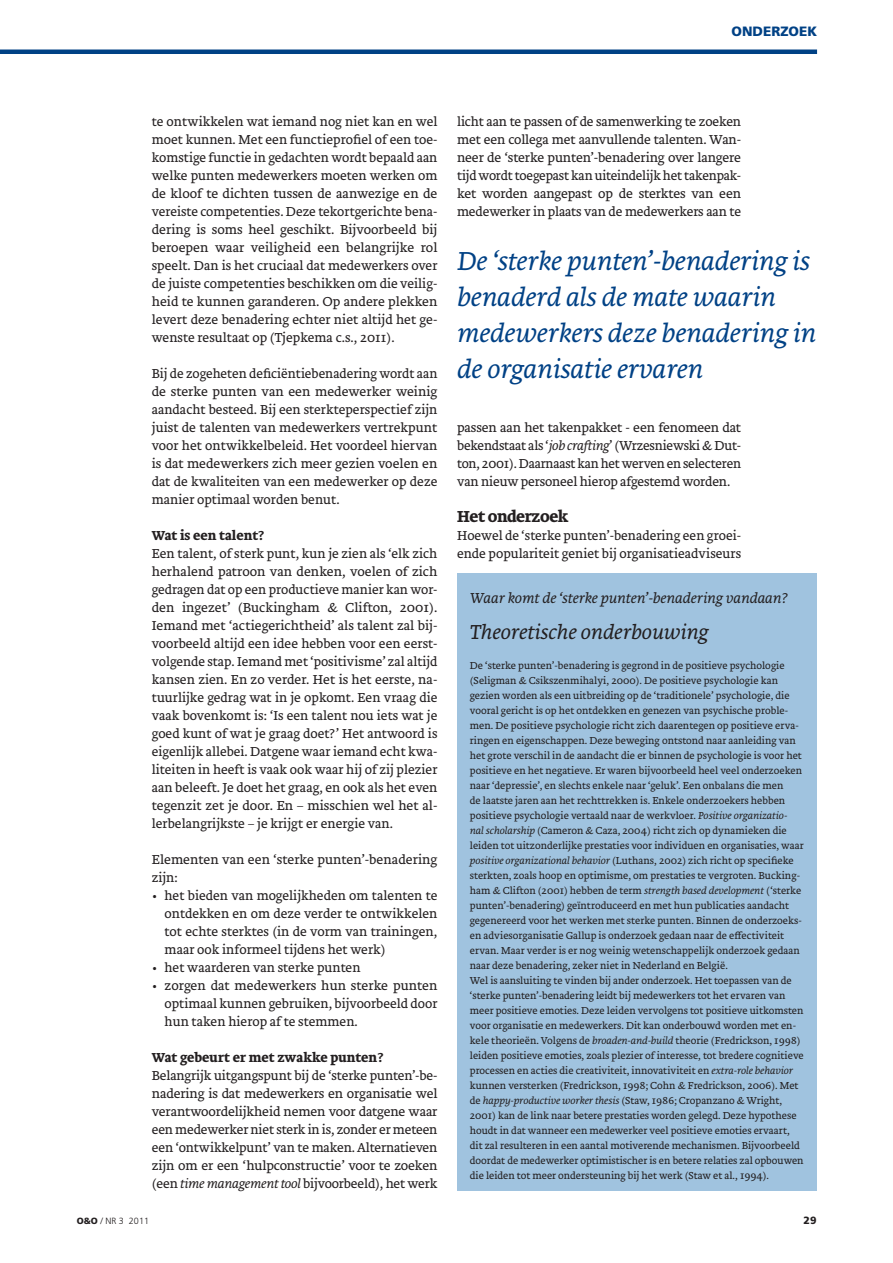
<style>
.page{position:relative;width:893px;height:1263px;background:#fff}
.page>*{position:absolute;margin:0;border:0;box-sizing:border-box;transform-origin:0 0}
.t1{font:italic 300 27px/36px "Brioni Text Std";color:#004185}
.t2{font:italic 300 21px "Brioni Text Std";color:#231f20}
.t3{font:700 16.5px "Brioni Text Std";letter-spacing:-.025em;color:#231f20}
.t4{font:italic 300 15px "Brioni Text Std";color:#231f20}
.t5{font:300 13.5px/18px "Brioni Text Std";color:#231f20;text-align:justify}
.t6{font:700 13.5px "Brioni Text Std";color:#231f20}
.t7{font:900 13.5px "Frutiger LT Std";color:#004185}
.t8{font:300 10.5px/15px "Brioni Text Std";color:#231f20}
.t9{font:900 10.5px "Frutiger LT Std";color:#231f20}
.t10{font:300 9px "Frutiger LT Std";color:#231f20}
.s1{font-style:italic}
.s2{font-weight:900}
</style>
<div class="page">
<hr style="left:0;top:50px;width:817px;height:4px;background:#004185">
<div style="left:457px;top:573px;width:359px;height:618px;background:#a0c3df"></div>
<p class="t7" style="left:732px;top:25px;width:87px">ONDERZOEK</p>
<p class="t5" style="left:152px;top:114px;width:287px">te ontwikkelen wat iemand nog niet kan en wel moet kunnen. Met een functieprofiel of een toe&shy;komstige functie in gedachten wordt bepaald aan welke punten medewerkers moeten werken om de kloof te dichten tussen de aanwezige en de vereiste competenties. Deze tekortgerichte bena&shy;dering is soms heel geschikt. Bijvoorbeeld bij beroepen waar veiligheid een belangrijke rol speelt. Dan is het cruciaal dat medewerkers over de juiste competenties beschikken om die veilig&shy;heid te kunnen garanderen. Op andere plekken levert deze benadering echter niet altijd het ge&shy;wenste resultaat op (Tjepkema c.s., 2011).</p>
<p class="t5" style="left:152px;top:366px;width:287px">Bij de zogeheten deficiëntiebenadering wordt aan de sterke punten van een medewerker weinig aandacht besteed. Bij een sterkteperspectief zijn juist de talenten van medewerkers vertrekpunt voor het ontwikkelbeleid. Het voordeel hiervan is dat medewerkers zich meer gezien voelen en dat de kwaliteiten van een medewerker op deze manier optimaal worden benut.</p>
<p class="t6" style="left:152px;top:529px;width:114px">Wat is een talent?</p>
<p class="t5" style="left:152px;top:546px;width:287px">Een talent, of sterk punt, kun je zien als ‘elk zich herhalend patroon van denken, voelen of zich gedragen dat op een productieve manier kan wor&shy;den ingezet’ (Buckingham &amp; Clifton, 2001).<br>Iemand met ‘actiegerichtheid’ als talent zal bij&shy;voorbeeld altijd een idee hebben voor een eerst&shy;volgende stap. Iemand met ‘positivisme’ zal altijd kansen zien. En zo verder. Het is het eerste, na&shy;tuurlijke gedrag wat in je opkomt. Een vraag die vaak bovenkomt is: ‘Is een talent nou iets wat je goed kunt of wat je graag doet?’ Het antwoord is eigenlijk allebei. Datgene waar iemand echt kwa&shy;liteiten in heeft is vaak ook waar hij of zij plezier aan beleeft. Je doet het graag, en ook als het even tegenzit zet je door. En – misschien wel het al&shy;lerbelangrijkste – je krijgt er energie van.</p>
<p class="t5" style="left:152px;top:852px;width:287px">Elementen van een ‘sterke punten’-benadering zijn:</p>
<p class="t5" style="left:165px;top:888px;width:274px;text-indent:-13px">• het bieden van mogelijkheden om talenten te ontdekken en om deze verder te ontwikkelen tot echte sterktes (in de vorm van trainingen, maar ook informeel tijdens het werk)</p>
<p class="t5" style="left:152px;top:960px;width:210px">• het waarderen van sterke punten</p>
<p class="t5" style="left:165px;top:978px;width:274px;text-indent:-13px">• zorgen dat medewerkers hun sterke punten optimaal kunnen gebruiken, bijvoorbeeld door hun taken hierop af te stemmen.</p>
<p class="t6" style="left:152px;top:1051px;width:234px">Wat gebeurt er met zwakke punten?</p>
<p class="t5" style="left:152px;top:1068px;width:287px">Belangrijk uitgangspunt bij de ‘sterke punten’-be&shy;nadering is dat medewerkers en organisatie wel verantwoordelijkheid nemen voor datgene waar een medewerker niet sterk in is, zonder er meteen een ‘ontwikkelpunt’ van te maken. Alternatieven zijn om er een ‘hulpconstructie’ voor te zoeken (een <span class="s1">time management tool</span> bijvoorbeeld), het werk</p>
<p class="t5" style="left:457px;top:114px;width:286px">licht aan te passen of de samenwerking te zoeken met een collega met aanvullende talenten. Wan&shy;neer de ‘sterke punten’-benadering over langere tijd wordt toegepast kan uiteindelijk het takenpak&shy;ket worden aangepast op de sterktes van een medewerker in plaats van de medewerkers aan te</p>
<h1 class="t1" style="left:457px;top:246px;width:360px">De ‘sterke punten’-benadering is benaderd als de mate waarin medewerkers deze benadering in de organisatie ervaren</h1>
<p class="t5" style="left:457px;top:420px;width:286px">passen aan het takenpakket - een fenomeen dat bekendstaat als ‘<span class="s1">job crafting</span>’ (Wrzesniewski &amp; Dut&shy;ton, 2001). Daarnaast kan het werven en selecteren van nieuw personeel hierop afgestemd worden.</p>
<p class="t3" style="left:457px;top:509px;width:113px">Het onderzoek</p>
<p class="t5" style="left:457px;top:528px;width:286px">Hoewel de ‘sterke punten’-benadering een groei&shy;ende populariteit geniet bij organisatieadviseurs</p>
<p class="t4" style="left:470px;top:592px;width:320px">Waar komt de ‘sterke punten’-benadering vandaan?</p>
<h2 class="t2" style="left:470px;top:624px;width:240px">Theoretische onderbouwing</h2>
<p class="t8" style="left:470px;top:659px;width:335px">De ‘sterke punten’-benadering is gegrond in de positieve psychologie (Seligman &amp; Csikszenmihalyi, 2000). De positieve psychologie kan gezien worden als een uitbreiding op de ‘traditionele’ psychologie, die vooral gericht is op het ontdekken en genezen van psychische proble&shy;men. De positieve psychologie richt zich daarentegen op positieve erva&shy;ringen en eigenschappen. Deze beweging ontstond naar aanleiding van het grote verschil in de aandacht die er binnen de psychologie is voor het positieve en het negatieve. Er waren bijvoorbeeld heel veel onderzoeken naar ‘depressie’, en slechts enkele naar ‘geluk’. Een onbalans die men<br>de laatste jaren aan het rechttrekken is. Enkele onderzoekers hebben positieve psychologie vertaald naar de werkvloer. <span class="s1">Positive organizatio&shy;nal scholarship</span> (Cameron &amp; Caza, 2004) richt zich op dynamieken die leiden tot uitzonderlijke prestaties voor individuen en organisaties, waar <span class="s1">positive organizational behavior</span> (Luthans, 2002) zich richt op specifieke sterkten, zoals hoop en optimisme, om prestaties te vergroten. Bucking&shy;ham &amp; Clifton (2001) hebben de term <span class="s1">strength based development</span> (‘sterke punten’-benadering) geïntroduceerd en met hun publicaties aandacht gegenereerd voor het werken met sterke punten. Binnen de onderzoeks&shy;en adviesorganisatie Gallup is onderzoek gedaan naar de effectiviteit ervan. Maar verder is er nog weinig wetenschappelijk onderzoek gedaan naar deze benadering, zeker niet in Nederland en België.<br>Wel is aansluiting te vinden bij ander onderzoek. Het toepassen van de ‘sterke punten’-benadering leidt bij medewerkers tot het ervaren van meer positieve emoties. Deze leiden vervolgens tot positieve uitkomsten voor organisatie en medewerkers. Dit kan onderbouwd worden met en&shy;kele theorieën. Volgens de <span class="s1">broaden-and-build</span> theorie (Fredrickson, 1998) leiden positieve emoties, zoals plezier of interesse, tot bredere cognitieve processen en acties die creativiteit, innovativiteit en <span class="s1">extra-role behavior </span>kunnen versterken (Fredrickson, 1998; Cohn &amp; Fredrickson, 2006). Met de <span class="s1">happy-productive worker thesis</span> (Staw, 1986; Cropanzano &amp; Wright, 2001) kan de link naar betere prestaties worden gelegd. Deze hypothese houdt in dat wanneer een medewerker veel positieve emoties ervaart, dit zal resulteren in een aantal motiverende mechanismen. Bijvoorbeeld doordat de medewerker optimistischer is en betere relaties zal opbouwen die leiden tot meer ondersteuning bij het werk (Staw et al., 1994).</p>
<p class="t10" style="left:77px;top:1217px;width:74px"><span class="s2">O&amp;O</span> / NR 3 2011</p>
<p class="t9" style="left:804px;top:1215px;width:14px">29</p>
</div>
